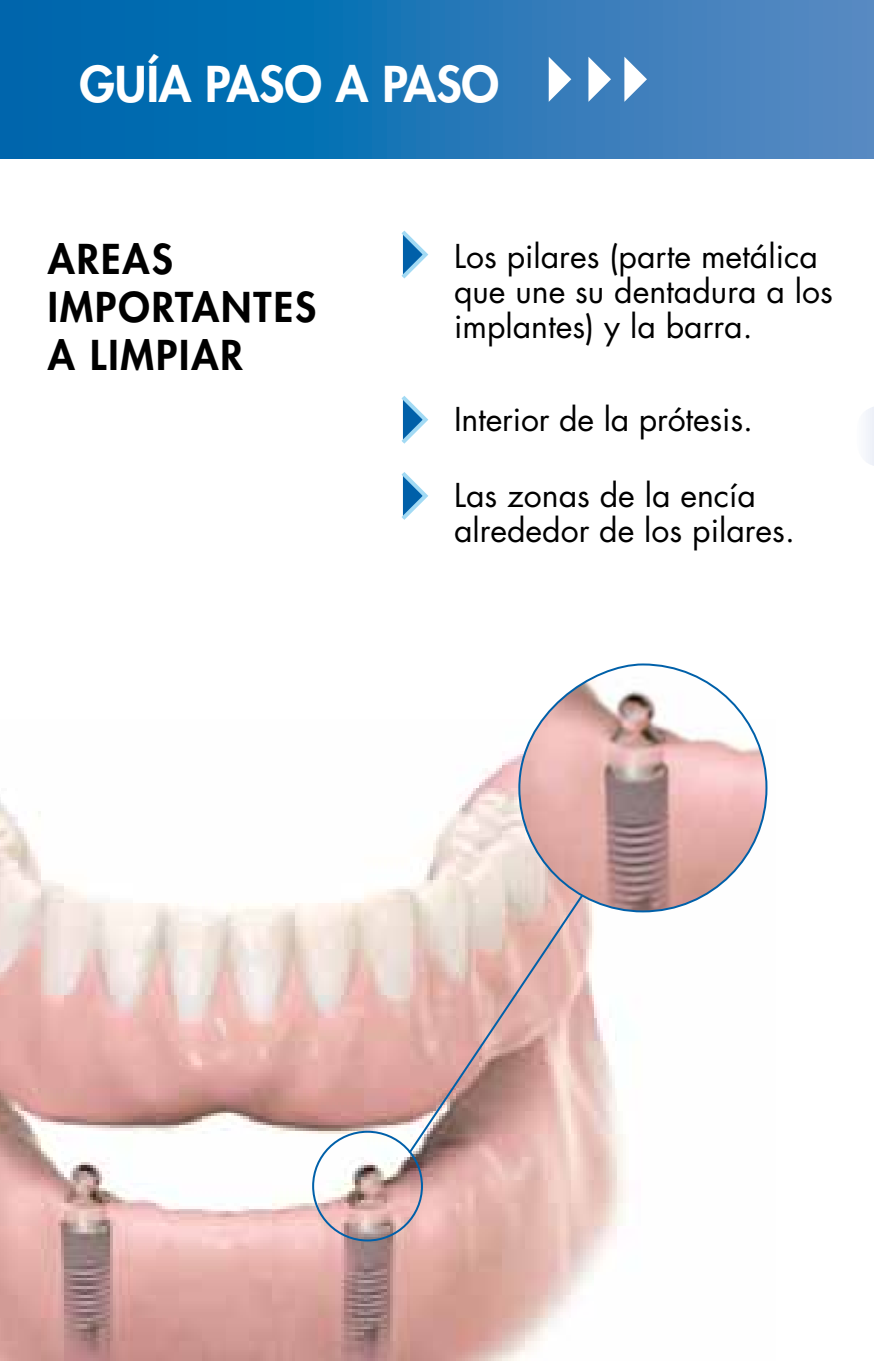
<style>
.page{position:relative;width:874px;height:1361px;background:#fff}
.page>*{position:absolute;margin:0;border:0;box-sizing:border-box;transform-origin:0 0}
.t1{font:800 48px "Futura Std";color:#fff}
.t2{font:800 40px/48px "Futura Std";letter-spacing:.05em;color:#000}
.t3{font:32px/35.2px "Futura Std";color:#000}
</style>
<div class="page">
<svg style="left:401px;top:472px;width:27px;height:48px"></svg>
<svg style="left:401px;top:396px;width:28px;height:48px"></svg>
<svg style="left:401px;top:230px;width:28px;height:49px"></svg>
<img style="left:0;top:720px;width:768px;height:641px">
<svg style="left:0;top:0;width:873px;height:158px;background:#2176b6"></svg>
<svg style="left:548px;top:57px;width:23px;height:45px"></svg>
<svg style="left:588px;top:57px;width:22px;height:45px"></svg>
<svg style="left:624px;top:57px;width:22px;height:45px"></svg>
<div style="left:312px;top:1130px;width:111px;height:111px;border:2px solid #0060a9;border-radius:50%"></div>
<svg style="left:406px;top:844px;width:211px;height:311px;background:#ddbdb7"></svg>
<img style="left:519px;top:664px;width:247px;height:247px;border-radius:123px">
<svg style="left:866px;top:407px;width:7px;height:58px"></svg>
<h1 class="t1" style="left:79px;top:54px;width:421px">GUíA PASO A PASO</h1>
<p class="t2" style="left:48px;top:235px;width:270px">AREAS<br>IMPORTANTES<br>A LIMPIAR</p>
<p class="t3" style="left:454px;top:239px;width:380px">Los pilares (parte metálica que une su dentadura a los implantes) y la barra.</p>
<p class="t3" style="left:454px;top:402px;width:300px">Interior de la prótesis.</p>
<p class="t3" style="left:454px;top:477px;width:342px">Las zonas de la encía alrededor de los pilares.</p>
</div>
